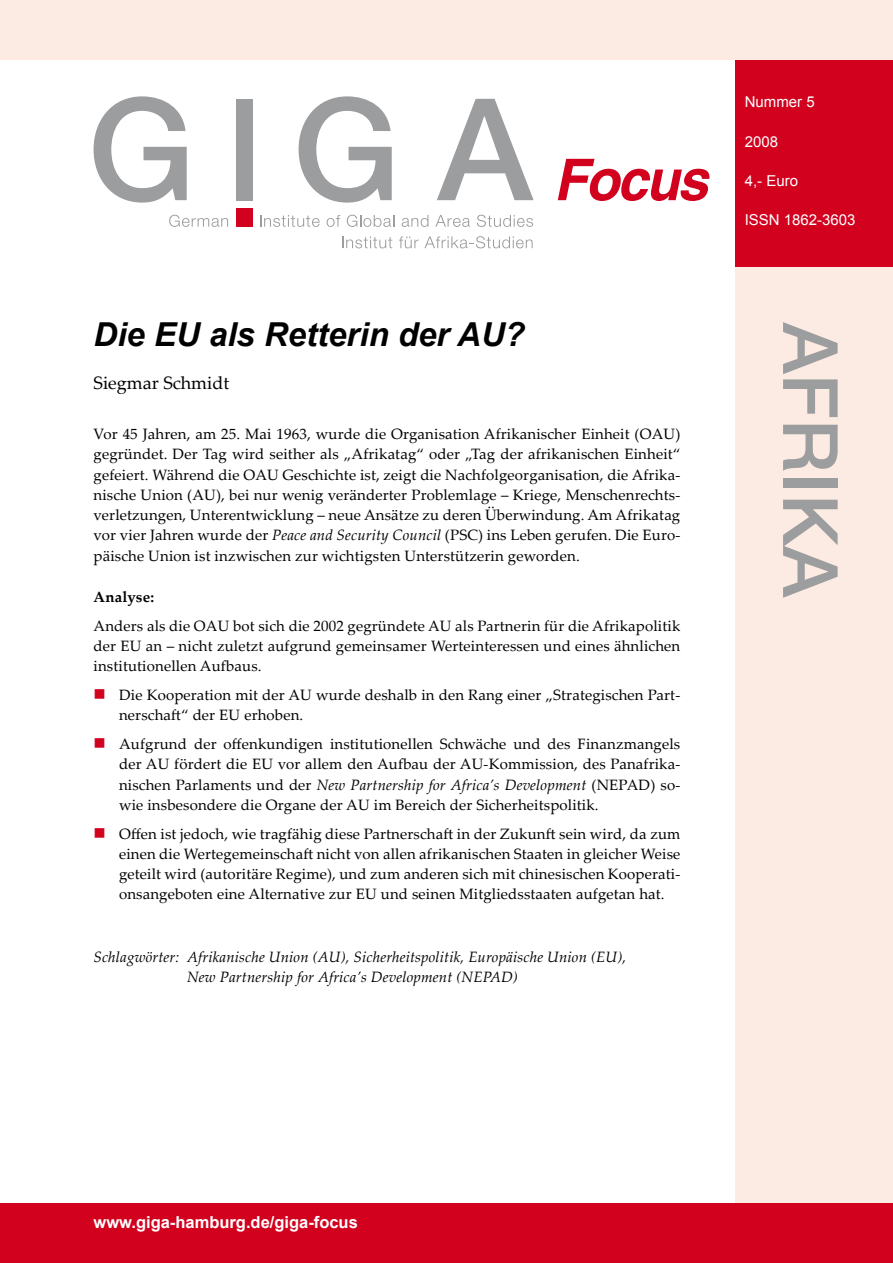
<style>
.page{position:relative;width:893px;height:1263px;background:#fff}
.page>*{position:absolute;margin:0;border:0;box-sizing:border-box;transform-origin:0 0}
.t1{font:italic 700 33px "Arial";color:#000}
.t2{font:18px "Palatino Linotype";color:#000}
.t3{font:700 16.5px "Arial";color:#fff}
.t4{font:16.5px "Wingdings";color:#d2011e}
.t5{font:15px/20.2px "Palatino Linotype";letter-spacing:.01em;color:#000;text-align:justify}
.t6{font:italic 15px/20.2px "Palatino Linotype";letter-spacing:.01em;color:#000}
.t7{font:15px "Arial";color:#fff}
.t8{font:700 15px "Palatino Linotype";letter-spacing:.01em;color:#000}
.s1{font-style:italic}
</style>
<div class="page">
<div style="left:736px;top:60px;width:157px;height:207px;background:#d2011e"></div>
<div style="left:736px;top:268px;width:157px;height:995px;background:#fbebe3"></div>
<div style="left:0;top:1203px;width:893px;height:60px;background:#d2011e"></div>
<div style="left:0;top:0;width:893px;height:60px;background:#fbebe3"></div>
<svg style="left:783px;top:322px;width:55px;height:95px"></svg>
<svg style="left:783px;top:425px;width:55px;height:46px"></svg>
<div style="left:783px;top:478px;width:55px;height:10px;background:#9c9d9f"></div>
<svg style="left:783px;top:500px;width:55px;height:98px"></svg>
<svg style="left:169px;top:215px;width:59px;height:12px"></svg>
<svg style="left:260px;top:215px;width:60px;height:12px"></svg>
<svg style="left:327px;top:215px;width:13px;height:12px"></svg>
<svg style="left:347px;top:215px;width:47px;height:12px"></svg>
<svg style="left:402px;top:215px;width:26px;height:12px"></svg>
<svg style="left:435px;top:215px;width:35px;height:12px"></svg>
<svg style="left:477px;top:215px;width:56px;height:12px"></svg>
<svg style="left:342px;top:236px;width:50px;height:12px"></svg>
<svg style="left:399px;top:236px;width:134px;height:12px"></svg>
<div style="left:236px;top:99px;width:16px;height:101px;background:#9c9d9f"></div>
<svg style="left:94px;top:96px;width:93px;height:107px"></svg>
<svg style="left:299px;top:96px;width:93px;height:107px"></svg>
<svg style="left:437px;top:99px;width:97px;height:101px"></svg>
<div style="left:236px;top:209px;width:16px;height:18px;background:#d2011e"></div>
<svg style="left:558px;top:159px;width:152px;height:42px"></svg>
<h1 class="t1" style="left:94px;top:312px;width:433px">Die EU als Retterin der AU?</h1>
<p class="t2" style="left:94px;top:370px;width:137px">Siegmar Schmidt</p>
<p class="t5" style="left:94px;top:423px;width:588px">Vor 45 Jahren, am 25. Mai 1963, wurde die Organisation Afrikanischer Einheit (OAU) gegründet. Der Tag wird seither als „Afrikatag“ oder „Tag der afrikanischen Einheit“ gefeiert. Während die OAU Geschichte ist, zeigt die Nachfolgeorganisation, die Afrika&shy;nische Union (AU), bei nur wenig veränderter Problemlage – Kriege, Menschenrechts&shy;verletzungen, Unterentwicklung – neue Ansätze zu deren Überwindung. Am Afrikatag vor vier Jahren wurde der <span class="s1">Peace and Security Council</span> (PSC) ins Leben gerufen. Die Euro&shy;päische Union ist inzwischen zur wichtigsten Unterstützerin geworden.</p>
<p class="t8" style="left:94px;top:586px;width:62px">Analyse:</p>
<p class="t5" style="left:94px;top:615px;width:588px">Anders als die OAU bot sich die 2002 gegründete AU als Partnerin für die Afrikapolitik der EU an – nicht zuletzt aufgrund gemeinsamer Werteinteressen und eines ähnlichen institutionellen Aufbaus.</p>
<p class="t5" style="left:119px;top:684px;width:563px">Die Kooperation mit der AU wurde deshalb in den Rang einer „Strategischen Part&shy;nerschaft“ der EU erhoben.</p>
<p class="t5" style="left:119px;top:733px;width:563px">Aufgrund der offenkundigen institutionellen Schwäche und des Finanzmangels der AU fördert die EU vor allem den Aufbau der AU-Kommission, des Panafrika&shy;nischen Parlaments und der <span class="s1">New Partnership for Africa’s Development</span> (NEPAD) so&shy;wie insbesondere die Organe der AU im Bereich der Sicherheitspolitik.</p>
<p class="t5" style="left:119px;top:823px;width:563px">Offen ist jedoch, wie tragfähig diese Partnerschaft in der Zukunft sein wird, da zum einen die Wertegemeinschaft nicht von allen afrikanischen Staaten in gleicher Weise geteilt wird (autoritäre Regime), und zum anderen sich mit chinesischen Kooperati&shy;onsangeboten eine Alternative zur EU und seinen Mitgliedsstaaten aufgetan hat.</p>
<p class="t4" style="left:94px;top:685px;width:14px">■</p>
<p class="t4" style="left:94px;top:734px;width:14px">■</p>
<p class="t4" style="left:94px;top:824px;width:14px">■</p>
<p class="t6" style="left:187px;top:946px;width:441px;text-indent:-94px">Schlagwörter: Afrikanische Union (AU), Sicherheitspolitik, Europäische Union (EU),<br>New Partnership for Africa’s Development (NEPAD)</p>
<p class="t7" style="left:745px;top:92px;width:72px">Nummer 5</p>
<p class="t7" style="left:745px;top:131px;width:35px">2008</p>
<p class="t7" style="left:745px;top:171px;width:55px">4,- Euro</p>
<p class="t7" style="left:745px;top:210px;width:112px">ISSN 1862-3603</p>
<p class="t3" style="left:94px;top:1211px;width:266px">www.giga-hamburg.de/giga-focus</p>
</div>
